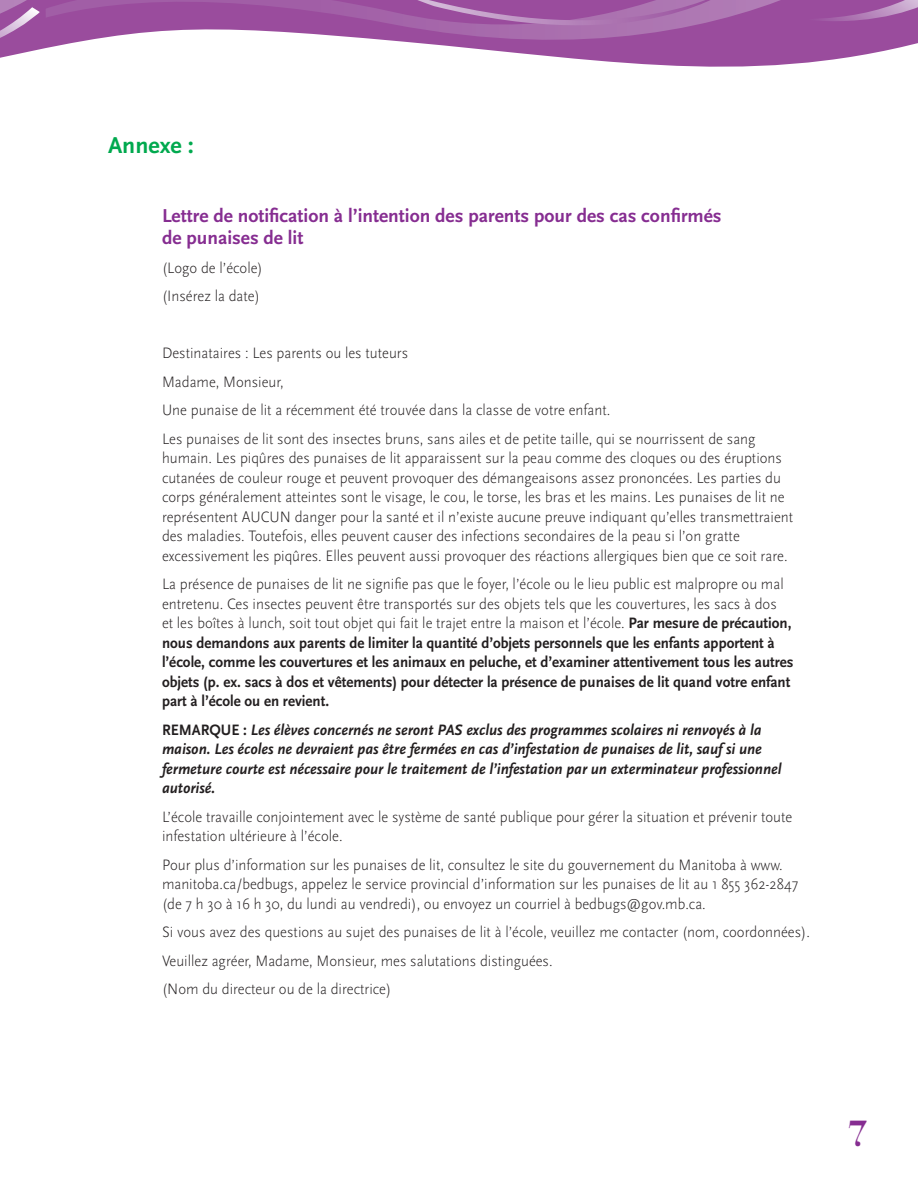
<style>
.page{position:relative;width:918px;height:1188px;background:#fff}
.page>*{position:absolute;margin:0;border:0;box-sizing:border-box;transform-origin:0 0}
.t1{font:700 36px "Bauer Bodoni";color:#862d91}
.subsection{font:700 24px "Scala Sans";color:#00a94e}
.sub{font:700 19.5px/22.5px "Scala Sans";color:#862d91}
.text{font:300 15.75px/19.5px "Scala Sans";color:#231f20;scale:.95 1}
.text-2{font:700 15.75px/19.5px "Scala Sans";color:#231f20;scale:.95 1}
.text-3{font:italic 700 15.75px/19.5px "Scala Sans";color:#231f20;scale:.95 1}
.s1{font-weight:300}
.s2{font-style:normal}
</style>
<div class="page">
<svg style="left:602px;top:27px;width:316px;height:40px;fill:#9a4c9d"></svg>
<svg style="left:52px;top:0;width:763px;height:61px"></svg>
<svg style="left:791px;top:0;width:127px;height:27px;background:#a059a4"></svg>
<svg style="left:376px;top:0;width:357px;height:59px;background:#aa6bad"></svg>
<svg style="left:0;top:0;width:52px;height:58px;background:#ad70b0"></svg>
<p class="subsection" style="left:108px;top:132px;width:87px">Annexe :</p>
<p class="sub" style="left:162px;top:205px;width:561px">Lettre de notification à l’intention des parents pour des cas confirmés de punaises de lit</p>
<p class="text" style="left:162px;top:258px;width:108px">(Logo de l’école)</p>
<p class="text" style="left:162px;top:287px;width:105px">(Insérez la date)</p>
<p class="text" style="left:162px;top:344px;width:261px">Destinataires : Les parents ou les tuteurs</p>
<p class="text" style="left:162px;top:372px;width:130px">Madame, Monsieur,</p>
<p class="text" style="left:162px;top:401px;width:474px">Une punaise de lit a récemment été trouvée dans la classe de votre enfant.</p>
<p class="text" style="left:162px;top:429px;width:666px">Les punaises de lit sont des insectes bruns, sans ailes et de petite taille, qui se nourrissent de sang humain. Les piqûres des punaises de lit apparaissent sur la peau comme des cloques ou des éruptions cutanées de couleur rouge et peuvent provoquer des démangeaisons assez prononcées. Les parties du corps généralement atteintes sont le visage, le cou, le torse, les bras et les mains. Les punaises de lit ne représentent AUCUN danger pour la santé et il n’existe aucune preuve indiquant qu’elles transmettraient des maladies. Toutefois, elles peuvent causer des infections secondaires de la peau si l’on gratte excessivement les piqûres. Elles peuvent aussi provoquer des réactions allergiques bien que ce soit rare.</p>
<p class="text-2" style="left:162px;top:575px;width:666px"><span class="s1">La présence de punaises de lit ne signifie pas que le foyer, l’école ou le lieu public est malpropre ou mal entretenu. Ces insectes peuvent être transportés sur des objets tels que les couvertures, les sacs à dos<br>et les boîtes à lunch, soit tout objet qui fait le trajet entre la maison et l’école.</span> Par mesure de précaution, nous demandons aux parents de limiter la quantité d’objets personnels que les enfants apportent à l’école, comme les couvertures et les animaux en peluche, et d’examiner attentivement tous les autres objets (p. ex. sacs à dos et vêtements) pour détecter la présence de punaises de lit quand votre enfant part à l’école ou en revient.</p>
<p class="text-3" style="left:162px;top:720px;width:654px"><span class="s2">REMARQUE :</span> Les élèves concernés ne seront PAS exclus des programmes scolaires ni renvoyés à la maison. Les écoles ne devraient pas être fermées en cas d’infestation de punaises de lit, sauf si une fermeture courte est nécessaire pour le traitement de l’infestation par un exterminateur professionnel autorisé.</p>
<p class="text" style="left:162px;top:807px;width:665px">L’école travaille conjointement avec le système de santé publique pour gérer la situation et prévenir toute infestation ultérieure à l’école.</p>
<p class="text" style="left:162px;top:855px;width:671px">Pour plus d’information sur les punaises de lit, consultez le site du gouvernement du Manitoba à www. manitoba.ca/bedbugs, appelez le service provincial d’information sur les punaises de lit au 1 855 362-2847 (de 7 h 30 à 16 h 30, du lundi au vendredi), ou envoyez un courriel à bedbugs@gov.mb.ca.</p>
<p class="text" style="left:162px;top:923px;width:684px">Si vous avez des questions au sujet des punaises de lit à l’école, veuillez me contacter (nom, coordonnées).</p>
<p class="text" style="left:162px;top:951px;width:413px">Veuillez agréer, Madame, Monsieur, mes salutations distinguées.</p>
<p class="text" style="left:162px;top:980px;width:243px">(Nom du directeur ou de la directrice)</p>
<h1 class="t1" style="left:848px;top:1112px;width:22px">7</h1>
</div>
